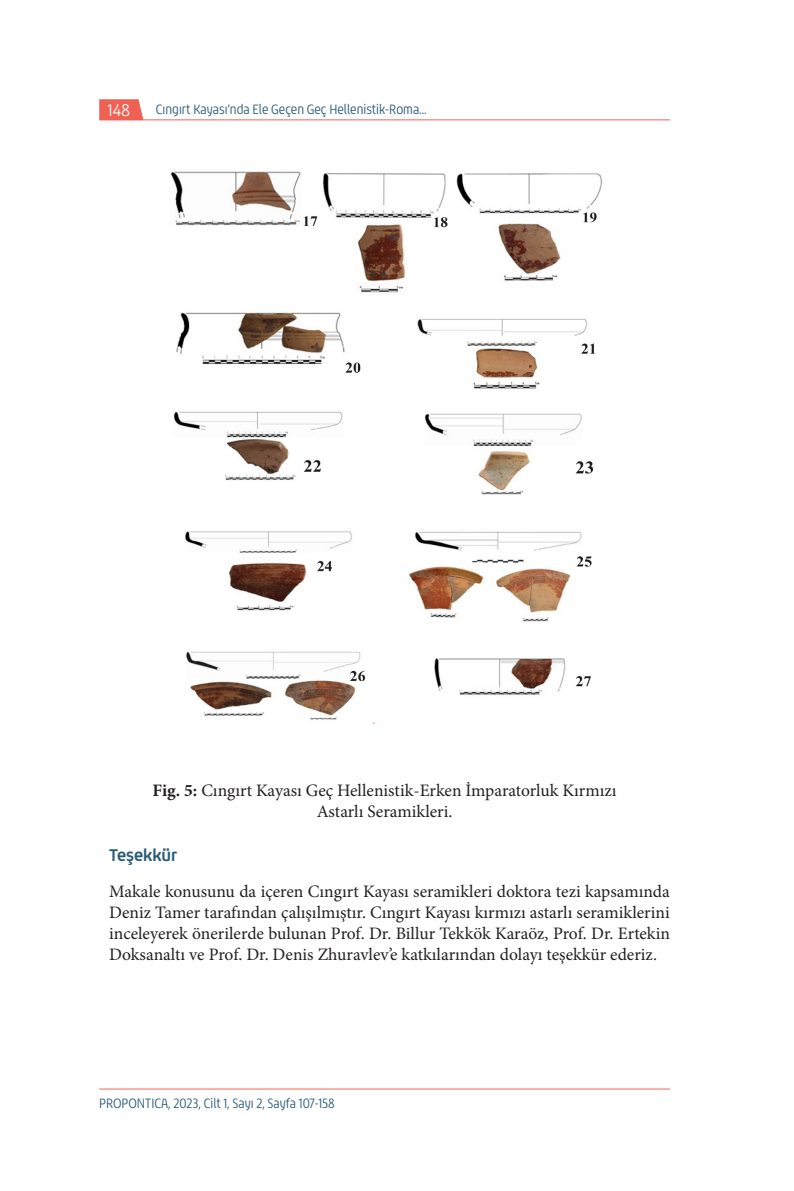
<style>
.page{position:relative;width:794px;height:1191px;background:#fff}
.page>*{position:absolute;margin:0;border:0;box-sizing:border-box;transform-origin:0 0}
.ANA_METİN{font:17.5px/21px "Minion Pro";color:#231f20;text-align:center}
.ARA_BASLIK{font:17.5px "Chypre Nor Bol";color:#285b77}
.t1{font:17.5px "Chypre Nor Boo";color:#fff}
.t2{font:14px "Chypre Con Boo";color:#285b77}
.s1{font-weight:700}
</style>
<div class="page">
<svg style="left:99px;top:99px;width:44px;height:21px"></svg>
<hr style="left:99px;top:120px;width:571px;height:1px;background:#f16153">
<hr style="left:99px;top:1088px;width:571px;height:1px;background:#f16153">
<img style="left:170px;top:171px;width:432px;height:553px">
<p class="t1" style="left:108px;top:100px;width:24px">148</p>
<p class="t2" style="left:156px;top:101px;width:272px">Cıngırt Kayası’nda Ele Geçen Geç Hellenistik-Roma...</p>
<p class="ANA_METİN" style="left:153px;top:779px;width:465px"><span class="s1">Fig. 5:</span> Cıngırt Kayası Geç Hellenistik-Erken İmparatorluk Kırmızı<br>Astarlı Seramikleri.</p>
<p class="ARA_BASLIK" style="left:109px;top:845px;width:70px">Teşekkür</p>
<p class="ANA_METİN" style="left:109px;top:881px;width:562px;text-align:justify">Makale konusunu da içeren Cıngırt Kayası seramikleri doktora tezi kapsamında Deniz Tamer tarafından çalışılmıştır. Cıngırt Kayası kırmızı astarlı seramiklerini inceleyerek önerilerde bulunan Prof. Dr. Billur Tekkök Karaöz, Prof. Dr. Ertekin Doksanaltı ve Prof. Dr. Denis Zhuravlev’e katkılarından dolayı teşekkür ederiz.</p>
<p class="t2" style="left:99px;top:1095px;width:237px">PROPONTICA, 2023, Cilt 1, Sayı 2, Sayfa 107-158</p>
</div>
